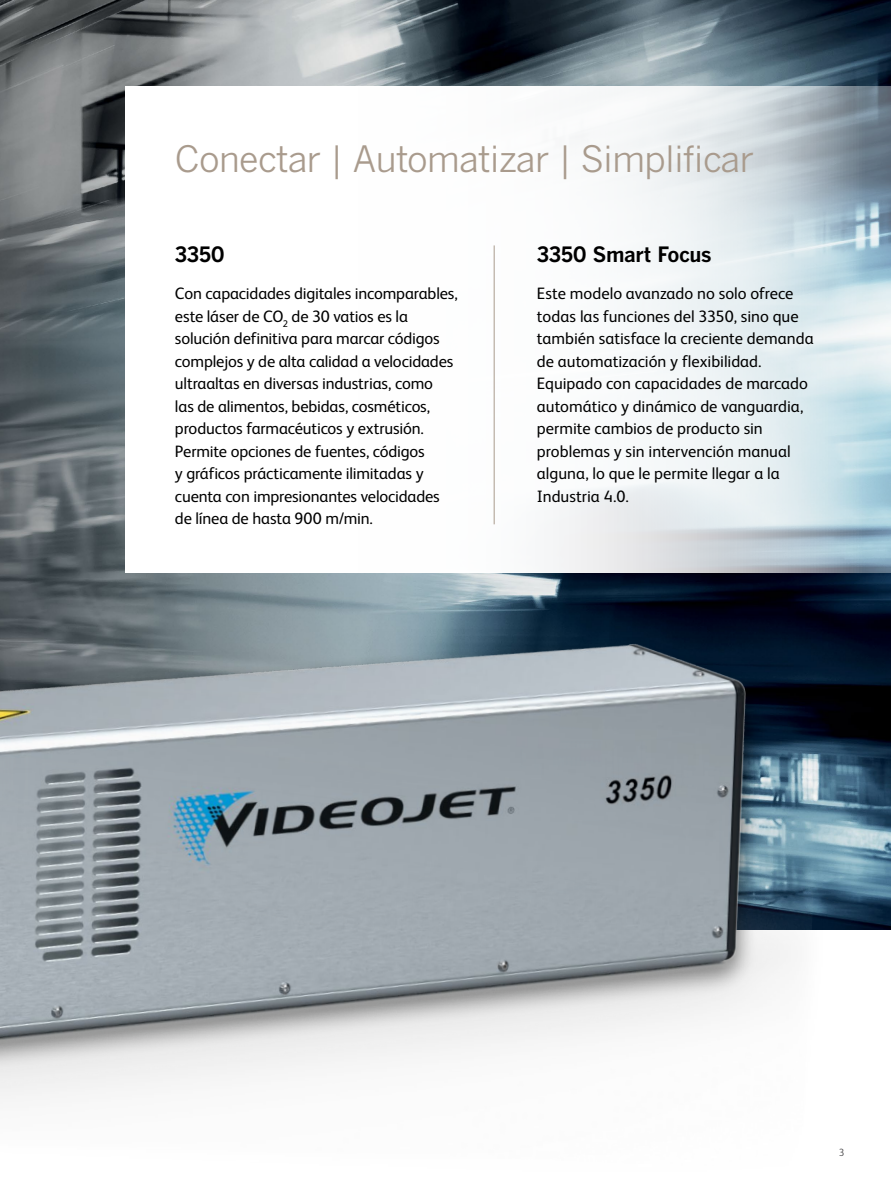
<style>
.page{position:relative;width:891px;height:1188px;background:#fff}
.page>*{position:absolute;margin:0;border:0;box-sizing:border-box;transform-origin:0 0}
.t1{font:36px "Benton Gothic";letter-spacing:-.02em;color:#a99b8d}
.t2{font:700 21px "Benton Gothic";letter-spacing:-.02em;color:#000}
.t3{font:16.5px/22.5px "FS Albert Pro";letter-spacing:-.01em;color:#000}
.t4{font:300 10.5px "FS Albert Pro";color:#414042}
</style>
<div class="page">
<img style="left:0;top:0;width:891px;height:930px">
<svg style="left:125px;top:86px;width:766px;height:487px"></svg>
<div style="left:0;top:636px;width:827px;height:547px;background:#fcfcfc"></div>
<img style="left:0;top:577px;width:826px;height:522px">
<hr style="left:494px;top:245px;width:1px;height:279px;background:#a99b8d">
<h1 class="t1" style="left:175px;top:138px;width:581px">Conectar | Automatizar | Simplificar</h1>
<p class="t2" style="left:175px;top:242px;width:51px">3350</p>
<p class="t3" style="left:175px;top:281px;width:284px">Con capacidades digitales incomparables, este láser de CO<sub>2</sub> de 30 vatios es la solución definitiva para marcar códigos complejos y de alta calidad a velocidades ultraaltas en diversas industrias, como<br>las de alimentos, bebidas, cosméticos, productos farmacéuticos y extrusión.<br>Permite opciones de fuentes, códigos<br>y gráficos prácticamente ilimitadas y cuenta con impresionantes velocidades de línea de hasta 900 m/min.</p>
<p class="t2" style="left:537px;top:242px;width:176px">3350 Smart Focus</p>
<p class="t3" style="left:537px;top:281px;width:278px">Este modelo avanzado no solo ofrece todas las funciones del 3350, sino que también satisface la creciente demanda de automatización y flexibilidad.<br>Equipado con capacidades de marcado automático y dinámico de vanguardia, permite cambios de producto sin problemas y sin intervención manual alguna, lo que le permite llegar a la Industria 4.0.</p>
<p class="t4" style="left:839px;top:1145px;width:7px">3</p>
</div>
